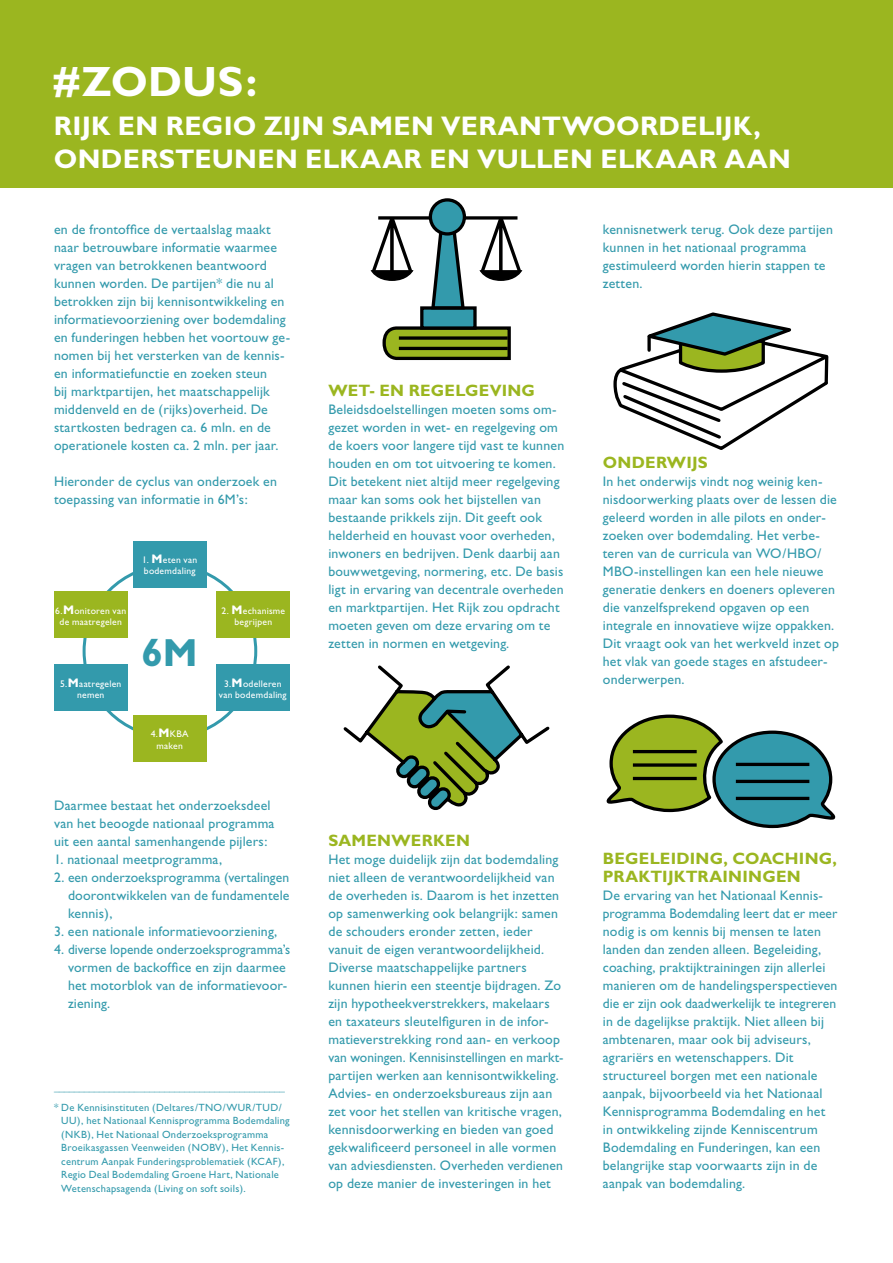
<style>
.page{position:relative;width:893px;height:1263px;background:#fff}
.page>*{position:absolute;margin:0;border:0;box-sizing:border-box;transform-origin:0 0}
.t1{font:700 42.45px "Gill Sans";color:#fff}
.t2{font:700 39.3px "Gill Sans";color:#339aac}
.t3{font:700 27px/33px "Gill Sans";letter-spacing:.01em;color:#fff}
.t4{font:700 16.5px/18px "Gill Sans";letter-spacing:.015em;color:#9bb620}
.t5{font:13.8px/18px "Gill Sans";letter-spacing:.01em;color:#339aac}
.t6{font:10.5px/13.5px "Gill Sans";letter-spacing:.02em;color:#339aac}
.t7{font:9.6px/11.2px "Gill Sans";letter-spacing:.025em;color:#fff;text-align:center}
.s1{font-weight:700;font-size:12.45px}
</style>
<div class="page">
<div style="left:217px;top:592px;width:73px;height:46px;background:#9bb620"></div>
<div style="left:54px;top:592px;width:74px;height:46px;background:#9bb620"></div>
<div style="left:54px;top:664px;width:74px;height:47px;background:#339aac"></div>
<div style="left:216px;top:664px;width:74px;height:47px;background:#339aac"></div>
<div style="left:133px;top:541px;width:73px;height:46px;background:#339aac"></div>
<div style="left:133px;top:715px;width:73px;height:46px;background:#9bb620"></div>
<svg style="left:415px;top:216px;width:63px;height:4px"></svg>
<svg style="left:382px;top:326px;width:129px;height:35px;background:#7e9029"></svg>
<div style="left:422px;top:308px;width:53px;height:20px;background:#339aac"></div>
<div style="left:420px;top:306px;width:57px;height:24px;border:3px solid #000"></div>
<svg style="left:429px;top:223px;width:38px;height:87px"></svg>
<div style="left:430px;top:200px;width:34px;height:34px;background:#339aac;border-radius:50%"></div>
<div style="left:429px;top:198px;width:37px;height:38px;border:3px solid #000;border-radius:50%"></div>
<svg style="left:399px;top:336px;width:109px;height:4px"></svg>
<hr style="left:399px;top:347px;width:109px;height:3px;background:#000">
<svg style="left:370px;top:216px;width:45px;height:65px"></svg>
<svg style="left:478px;top:216px;width:45px;height:65px"></svg>
<svg style="left:343px;top:665px;width:207px;height:145px"></svg>
<svg style="left:613px;top:312px;width:216px;height:138px"></svg>
<svg style="left:647px;top:337px;width:4px;height:13px"></svg>
<svg style="left:606px;top:714px;width:230px;height:115px"></svg>
<hr style="left:736px;top:763px;width:73px;height:3px;background:#000">
<hr style="left:736px;top:780px;width:73px;height:3px;background:#000">
<hr style="left:736px;top:797px;width:73px;height:3px;background:#000">
<hr style="left:633px;top:750px;width:64px;height:3px;background:#000">
<svg style="left:633px;top:763px;width:64px;height:4px"></svg>
<hr style="left:633px;top:777px;width:64px;height:3px;background:#000">
<div style="left:0;top:0;width:893px;height:187px;background:#9bb620"></div>
<h1 class="t1" style="left:54px;top:56px;width:205px">#ZODUS:</h1>
<h3 class="t3" style="left:54px;top:109px;width:738px">RIJK EN REGIO ZIJN SAMEN VERANTWOORDELIJK,<br>ONDERSTEUNEN ELKAAR EN VULLEN ELKAAR AAN</h3>
<p class="t5" style="left:54px;top:220px;width:238px">en de frontoffice de vertaalslag maakt naar betrouwbare informatie waarmee vragen van betrokkenen beantwoord kunnen worden. De partijen* die nu al betrokken zijn bij kennisontwikkeling en informatievoorziening over bodemdaling en funderingen hebben het voortouw ge&shy;nomen bij het versterken van de kennis&shy;en informatiefunctie en zoeken steun<br>bij marktpartijen, het maatschappelijk middenveld en de (rijks)overheid. De startkosten bedragen ca. 6 mln. en de operationele kosten ca. 2 mln. per jaar.</p>
<p class="t5" style="left:54px;top:472px;width:225px">Hieronder de cyclus van onderzoek en toepassing van informatie in 6M’s:</p>
<p class="t7" style="left:55px;top:605px;width:72px">6.<span class="s1">M</span>onitoren van de maatregelen</p>
<p class="t7" style="left:142px;top:554px;width:57px;text-align:left">1. <span class="s1">M</span>eten van bodemdaling</p>
<h2 class="t2" style="left:141px;top:630px;width:58px">6M</h2>
<p class="t7" style="left:221px;top:605px;width:65px">2. <span class="s1">M</span>echanisme begrijpen</p>
<p class="t7" style="left:60px;top:678px;width:63px">5.<span class="s1">M</span>aatregelen nemen</p>
<p class="t7" style="left:219px;top:678px;width:69px">3.<span class="s1">M</span>odelleren van bodemdaling</p>
<p class="t7" style="left:151px;top:728px;width:39px">4.<span class="s1">M</span>KBA maken</p>
<p class="t5" style="left:54px;top:796px;width:222px">Daarmee bestaat het onderzoeksdeel van het beoogde nationaal programma uit een aantal samenhangende pijlers:</p>
<p class="t5" style="left:54px;top:850px;width:170px">1. nationaal meetprogramma,</p>
<p class="t5" style="left:68px;top:868px;width:223px;text-align:justify;text-indent:-14px">2. een onderzoeksprogramma (vertalingen doorontwikkelen van de fundamentele kennis),</p>
<p class="t5" style="left:54px;top:922px;width:225px">3. een nationale informatievoorziening,</p>
<p class="t5" style="left:68px;top:940px;width:224px;text-indent:-14px">4. diverse lopende onderzoeksprogramma’s vormen de backoffice en zijn daarmee het motorblok van de informatievoor&shy;ziening.</p>
<p class="t6" style="left:54px;top:1078px;width:233px;line-height:19.5px">______________________________________________ * De Kennisinstituten (Deltares/TNO/WUR/TUD/</p>
<p class="t6" style="left:61px;top:1114px;width:230px">UU), het Nationaal Kennisprogramma Bodemdaling (NKB), Het Nationaal Onderzoeksprogramma Broeikasgassen Veenweiden (NOBV), Het Kennis&shy;centrum Aanpak Funderingsproblematiek (KCAF), Regio Deal Bodemdaling Groene Hart, Nationale Wetenschapsagenda (Living on soft soils).</p>
<p class="t4" style="left:328px;top:381px;width:208px">WET- EN REGELGEVING</p>
<p class="t5" style="left:328px;top:400px;width:237px">Beleidsdoelstellingen moeten soms om&shy;gezet worden in wet- en regelgeving om de koers voor langere tijd vast te kunnen houden en om tot uitvoering te komen.<br>Dit betekent niet altijd meer regelgeving maar kan soms ook het bijstellen van bestaande prikkels zijn. Dit geeft ook helderheid en houvast voor overheden, inwoners en bedrijven. Denk daarbij aan bouwwetgeving, normering, etc. De basis ligt in ervaring van decentrale overheden en marktpartijen. Het Rijk zou opdracht moeten geven om deze ervaring om te zetten in normen en wetgeving.</p>
<p class="t4" style="left:328px;top:831px;width:143px">SAMENWERKEN</p>
<p class="t5" style="left:328px;top:850px;width:237px">Het moge duidelijk zijn dat bodemdaling niet alleen de verantwoordelijkheid van de overheden is. Daarom is het inzetten op samenwerking ook belangrijk: samen de schouders eronder zetten, ieder vanuit de eigen verantwoordelijkheid.<br>Diverse maatschappelijke partners kunnen hierin een steentje bijdragen. Zo zijn hypotheekverstrekkers, makelaars en taxateurs sleutelfiguren in de infor&shy;matieverstrekking rond aan- en verkoop van woningen. Kennisinstellingen en markt&shy;partijen werken aan kennisontwikkeling.<br>Advies- en onderzoeksbureaus zijn aan zet voor het stellen van kritische vragen, kennisdoorwerking en bieden van goed gekwalificeerd personeel in alle vormen van adviesdiensten. Overheden verdienen op deze manier de investeringen in het</p>
<p class="t5" style="left:603px;top:220px;width:232px">kennisnetwerk terug. Ook deze partijen kunnen in het nationaal programma gestimuleerd worden hierin stappen te zetten.</p>
<p class="t4" style="left:603px;top:453px;width:107px">ONDERWIJS</p>
<p class="t5" style="left:603px;top:472px;width:238px">In het onderwijs vindt nog weinig ken&shy;nisdoorwerking plaats over de lessen die geleerd worden in alle pilots en onder&shy;zoeken over bodemdaling. Het verbe&shy;teren van de curricula van WO/HBO/ MBO-instellingen kan een hele nieuwe generatie denkers en doeners opleveren die vanzelfsprekend opgaven op een integrale en innovatieve wijze oppakken.<br>Dit vraagt ook van het werkveld inzet op het vlak van goede stages en afstudeer&shy;onderwerpen.</p>
<p class="t4" style="left:603px;top:849px;width:236px">BEGELEIDING, COACHING,<br>PRAKTIJKTRAININGEN</p>
<p class="t5" style="left:603px;top:886px;width:236px">De ervaring van het Nationaal Kennis&shy;programma Bodemdaling leert dat er meer nodig is om kennis bij mensen te laten landen dan zenden alleen. Begeleiding, coaching, praktijktrainingen zijn allerlei manieren om de handelingsperspectieven die er zijn ook daadwerkelijk te integreren in de dagelijkse praktijk. Niet alleen bij ambtenaren, maar ook bij adviseurs, agrariërs en wetenschappers. Dit structureel borgen met een nationale aanpak, bijvoorbeeld via het Nationaal Kennisprogramma Bodemdaling en het in ontwikkeling zijnde Kenniscentrum Bodemdaling en Funderingen, kan een belangrijke stap voorwaarts zijn in de aanpak van bodemdaling.</p>
</div>
